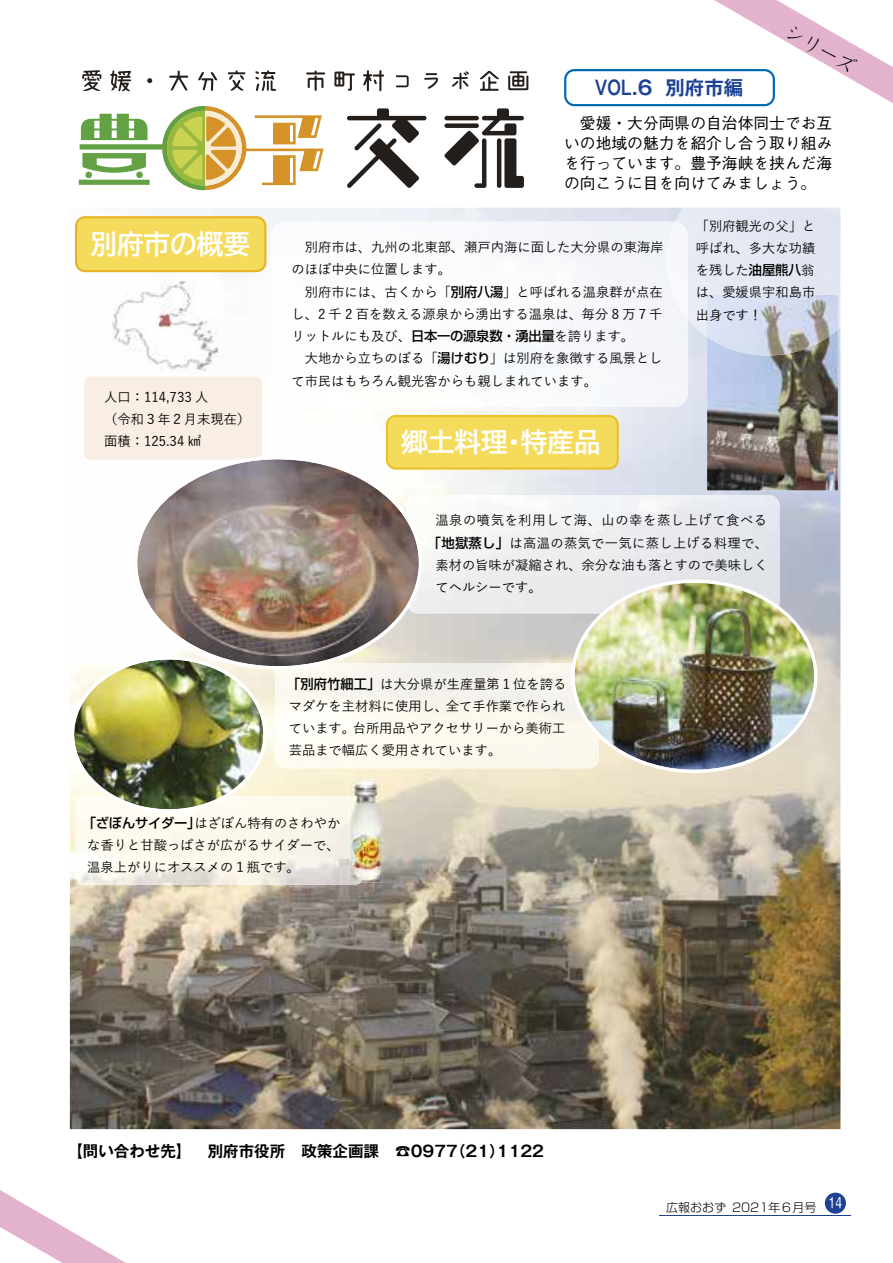
<style>
.page{position:relative;width:893px;height:1263px;background:#fff}
.page>*{position:absolute;margin:0;border:0;box-sizing:border-box;transform-origin:0 0}
.t1{font:26.55px "BIZ UDP Gothic Bold";color:#fff}
.t2{font:700 19.5px "Gothic MB101 Pr 5 De";color:#1d4294;scale:.8 1}
.t3{font:300 19.5px "Kyoka ICA Pro";color:#000}
.t4{font:500 15.75px/19.8px "Gothic BBB Pr 5";color:#000;text-align:justify}
.t5{font:700 15.45px "Gothic MB101 Pr 5 De";color:#000}
.t6{font:500 13.35px/22.2px "Yu Gothic";color:#000;text-align:justify}
.t7{font:500 13.35px "Yu Gothic";letter-spacing:.025em;color:#000}
.t8{font:500 13.35px "Yu Gothic";letter-spacing:.04em;color:#000}
.t9{font:300 12px "Shin Go Pr 5";color:#000}
.s1{font-family:"Shin Go Pro"}
</style>
<div class="page">
<div style="left:825px;top:1192px;width:21px;height:22px;background:#1d4294;border-radius:50%"></div>
<hr style="left:659px;top:1215px;width:191px;height:1px;background:#1d4294">
<svg style="left:0;top:1190px;width:126px;height:73px"></svg>
<img style="left:70px;top:208px;width:770px;height:921px">
<img style="left:707px;top:355px;width:131px;height:135px">
<svg style="left:75px;top:216px;width:191px;height:56px;background:#f3d757"></svg>
<svg style="left:386px;top:415px;width:233px;height:55px;background:#f3d858"></svg>
<img style="left:112px;top:281px;width:106px;height:90px">
<img style="left:76px;top:796px;width:285px;height:89px">
<img style="left:71px;top:656px;width:196px;height:157px">
<img style="left:350px;top:779px;width:33px;height:103px">
<img style="left:350px;top:796px;width:13px;height:86px">
<img style="left:275px;top:663px;width:296px;height:105px">
<div style="left:84px;top:377px;width:178px;height:83px;background:#f9eee3;border-radius:6px"></div>
<img style="left:422px;top:495px;width:357px;height:118px">
<img style="left:571px;top:579px;width:246px;height:194px">
<img style="left:134px;top:456px;width:288px;height:214px">
<img style="left:271px;top:222px;width:417px;height:185px">
<svg style="left:840px;top:208px;width:1px;height:119px"></svg>
<div style="left:675px;top:208px;width:165px;height:129px;background:#e3e8f2"></div>
<img style="left:707px;top:295px;width:131px;height:60px">
<img style="left:666px;top:222px;width:22px;height:97px">
<svg style="left:347px;top:108px;width:79px;height:80px"></svg>
<svg style="left:444px;top:108px;width:80px;height:80px"></svg>
<svg style="left:82px;top:70px;width:19px;height:21px"></svg>
<svg style="left:110px;top:70px;width:21px;height:21px"></svg>
<svg style="left:147px;top:78px;width:5px;height:5px"></svg>
<svg style="left:169px;top:71px;width:19px;height:20px"></svg>
<svg style="left:198px;top:72px;width:19px;height:19px"></svg>
<svg style="left:228px;top:70px;width:17px;height:21px"></svg>
<svg style="left:255px;top:70px;width:21px;height:21px"></svg>
<svg style="left:306px;top:71px;width:19px;height:20px"></svg>
<svg style="left:334px;top:72px;width:21px;height:19px"></svg>
<svg style="left:363px;top:70px;width:21px;height:21px"></svg>
<svg style="left:396px;top:75px;width:13px;height:12px"></svg>
<svg style="left:424px;top:73px;width:14px;height:16px"></svg>
<svg style="left:452px;top:71px;width:17px;height:18px"></svg>
<svg style="left:480px;top:71px;width:19px;height:20px"></svg>
<svg style="left:508px;top:71px;width:20px;height:19px"></svg>
<svg style="left:79px;top:106px;width:245px;height:85px"></svg>
<svg style="left:564px;top:0;width:329px;height:107px"></svg>
<h2 class="t3" style="left:794px;top:16px;width:79px;rotate:30deg">シリーズ</h2>
<h1 class="t1" style="left:90px;top:230px;width:161px">別府市の概要</h1>
<p class="t6" style="left:104px;top:384px;width:148px;text-align:left">人口：114,733 人<br>（令和３年２月末現在）面積：125.34 ㎢</p>
<h2 class="t2" style="left:595px;top:71px;width:187px">VOL.6 別府市編</h2>
<p class="t4" style="left:564px;top:112px;width:270px">　愛媛・大分両県の自治体同士でお互いの地域の魅力を紹介し合う取り組みを行っています。豊予海峡を挟んだ海の向こうに目を向けてみましょう。</p>
<p class="t6" style="left:291px;top:234px;width:374px;text-indent:13px">別府市は、九州の北東部、瀬戸内海に面した大分県の東海岸のほぼ中央に位置します。</p>
<p class="t6" style="left:291px;top:279px;width:373px;text-indent:13px">別府市には、古くから「<span class="s1">別府八湯</span>」と呼ばれる温泉群が点在し、2 千 2 百を数える源泉から湧出する温泉は、毎分 8 万７千リットルにも及び、<span class="s1">日本一の源泉数・湧出量</span>を誇ります。</p>
<p class="t6" style="left:291px;top:346px;width:373px;text-indent:13px">大地から立ちのぼる「<span class="s1">湯けむり</span>」は別府を象徴する風景として市民はもちろん観光客からも親しまれています。</p>
<h1 class="t1" style="left:401px;top:429px;width:201px">郷土料理・特産品</h1>
<p class="t6" style="left:696px;top:213px;width:121px">「別府観光の父」と呼ばれ、多大な功績を残した<span class="s1">油屋熊八</span>翁は、愛媛県宇和島市出身です！</p>
<p class="t8" style="left:435px;top:508px;width:333px">温泉の噴気を利用して海、山の幸を蒸し上げて食べる</p>
<p class="t7" style="left:428px;top:530px;width:342px"><span class="s1">「地獄蒸し」</span>は高温の蒸気で一気に蒸し上げる料理で、</p>
<p class="t6" style="left:435px;top:552px;width:334px">素材の旨味が凝縮され、余分な油も落とすので美味しく</p>
<p class="t6" style="left:435px;top:574px;width:108px">てヘルシーです。</p>
<p class="t6" style="left:287px;top:671px;width:281px"><span class="s1">「別府竹細工」</span>は大分県が生産量第１位を誇るマダケを主材料に使用し、全て手作業で作られています。台所用品やアクセサリーから美術工芸品まで幅広く愛用されています。</p>
<p class="t6" style="left:87px;top:810px;width:255px;text-indent:-4px"><span class="s1">「ざぼんサイダー」</span>はざぼん特有のさわやかな香りと甘酸っぱさが広がるサイダーで、温泉上がりにオススメの１瓶です。</p>
<p class="t5" style="left:67px;top:1138px;width:478px">【問い合わせ先】 別府市役所 政策企画課 ☎0977（21）1122</p>
<p class="t9" style="left:666px;top:1198px;width:178px">広報おおず 2021年６月号 <sup>14</sup></p>
</div>
